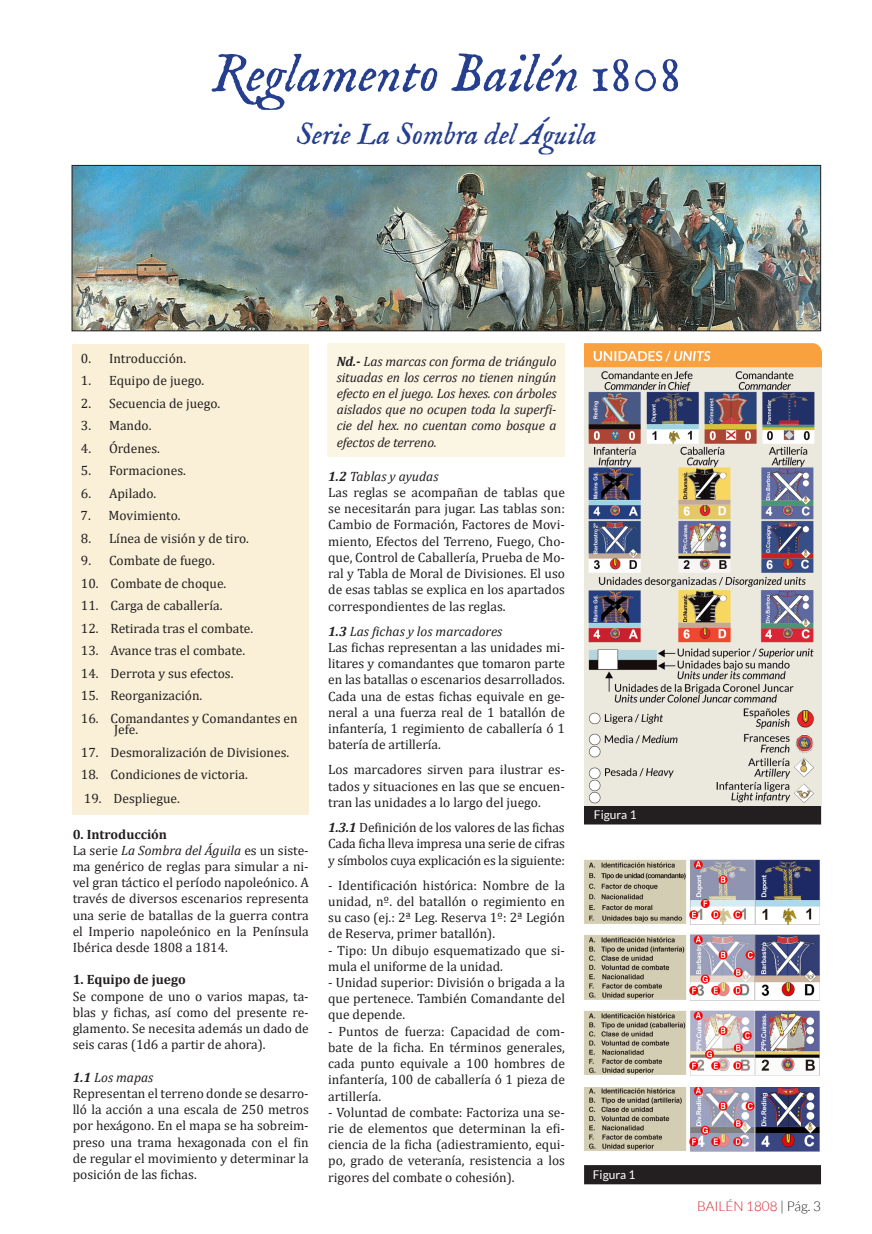
<style>
.page{position:relative;width:872px;height:1234px;background:#fff}
.page>*{position:absolute;margin:0;border:0;box-sizing:border-box;transform-origin:0 0}
.t1{font:54px "IM FELL English Italic";color:#253f8e}
.t2{font:30px "IM FELL English Italic";color:#253f8e}
.RELLENO_REGLAS{font:13.5px/16.2px "Cambria";color:#231f20;text-align:justify}
.RELLENO_REGLAS-2{font:italic 13.5px/16.2px "Cambria";letter-spacing:-.01em;color:#231f20;text-align:justify}
.RELLENO_REGLAS-3{font:700 13.5px "Cambria";color:#231f20}
.t3{font:300 13.5px "Lato";color:#d1232a}
.t4{font:12px "Lato";color:#fff}
.s1{font-style:italic}
.s2{font-weight:700}
.s3{font-weight:700;font-style:italic}
.s4{color:#231f20}
</style>
<div class="page">
<div style="left:327px;top:343px;width:238px;height:114px;background:#fbf5e4"></div>
<div style="left:72px;top:344px;width:237px;height:470px;background:#f9f0d7"></div>
<div style="left:585px;top:1165px;width:235px;height:18px;background:#231f20"></div>
<div style="left:584px;top:1164px;width:237px;height:19px;border:2px solid #231f20"></div>
<img style="left:584px;top:859px;width:236px;height:66px">
<img style="left:584px;top:934px;width:236px;height:67px">
<img style="left:584px;top:1010px;width:236px;height:66px">
<img style="left:584px;top:1087px;width:236px;height:64px">
<div style="left:585px;top:805px;width:235px;height:18px;background:#231f20"></div>
<div style="left:584px;top:805px;width:237px;height:19px;border:2px solid #231f20"></div>
<img style="left:74px;top:167px;width:745px;height:162px">
<div style="left:72px;top:165px;width:749px;height:166px;border:1px solid #231f20"></div>
<img style="left:584px;top:343px;width:237px;height:462px">
<p class="t1" style="left:211px;top:42px;width:472px">Reglamento Bailén 1808</p>
<p class="t2" style="left:296px;top:116px;width:302px">Serie La Sombra del Águila</p>
<p class="RELLENO_REGLAS" style="left:81px;top:350px;width:107px">0. Introducción.</p>
<p class="RELLENO_REGLAS" style="left:81px;top:372px;width:125px">1. Equipo de juego.</p>
<p class="RELLENO_REGLAS" style="left:81px;top:395px;width:141px">2. Secuencia de juego.</p>
<p class="RELLENO_REGLAS" style="left:81px;top:417px;width:72px">3. Mando.</p>
<p class="RELLENO_REGLAS" style="left:81px;top:440px;width:81px">4. Órdenes.</p>
<p class="RELLENO_REGLAS" style="left:81px;top:462px;width:106px">5. Formaciones.</p>
<p class="RELLENO_REGLAS" style="left:81px;top:485px;width:77px">6. Apilado.</p>
<p class="RELLENO_REGLAS" style="left:81px;top:507px;width:102px">7. Movimiento.</p>
<p class="RELLENO_REGLAS" style="left:81px;top:530px;width:170px">8. Línea de visión y de tiro.</p>
<p class="RELLENO_REGLAS" style="left:81px;top:552px;width:135px">9. Combate de fuego.</p>
<p class="RELLENO_REGLAS" style="left:81px;top:575px;width:147px">10. Combate de choque.</p>
<p class="RELLENO_REGLAS" style="left:81px;top:597px;width:143px">11. Carga de caballería.</p>
<p class="RELLENO_REGLAS" style="left:81px;top:620px;width:174px">12. Retirada tras el combate.</p>
<p class="RELLENO_REGLAS" style="left:81px;top:642px;width:166px">13. Avance tras el combate.</p>
<p class="RELLENO_REGLAS" style="left:81px;top:665px;width:154px">14. Derrota y sus efectos.</p>
<p class="RELLENO_REGLAS" style="left:81px;top:687px;width:123px">15. Reorganización.</p>
<p class="RELLENO_REGLAS" style="left:81px;top:710px;width:218px">16. Comandantes y Comandantes en</p>
<p class="RELLENO_REGLAS" style="left:114px;top:721px;width:26px">Jefe.</p>
<p class="RELLENO_REGLAS" style="left:81px;top:743px;width:210px">17. Desmoralización de Divisiones.</p>
<p class="RELLENO_REGLAS" style="left:81px;top:766px;width:168px">18. Condiciones de victoria.</p>
<p class="RELLENO_REGLAS" style="left:84px;top:790px;width:97px">19. Despliegue.</p>
<p class="RELLENO_REGLAS-3" style="left:73px;top:824px;width:96px">0. Introducción</p>
<p class="RELLENO_REGLAS" style="left:73px;top:841px;width:238px">La serie <span class="s1">La Sombra del Águila</span> es un siste&shy;ma genérico de reglas para simular a ni&shy;vel gran táctico el período napoleónico. A través de diversos escenarios representa una serie de batallas de la guerra contra el Imperio napoleónico en la Península Ibérica desde 1808 a 1814.</p>
<p class="RELLENO_REGLAS-3" style="left:73px;top:970px;width:115px">1. Equipo de juego</p>
<p class="RELLENO_REGLAS" style="left:73px;top:987px;width:238px">Se compone de uno o varios mapas, ta&shy;blas y fichas, así como del presente re&shy;glamento. Se necesita además un dado de seis caras (1d6 a partir de ahora).</p>
<p class="RELLENO_REGLAS-2" style="left:73px;top:1068px;width:82px"><span class="s2">1.1</span> Los mapas</p>
<p class="RELLENO_REGLAS" style="left:73px;top:1084px;width:238px">Representan el terreno donde se desarro&shy;lló la acción a una escala de 250 metros por hexágono. En el mapa se ha sobreim&shy;preso una trama hexagonada con el fin de regular el movimiento y determinar la posición de las fichas.</p>
<p class="RELLENO_REGLAS-2" style="left:337px;top:352px;width:221px"><span class="s2">Nd.-</span> Las marcas con forma de triángulo situadas en los cerros no tienen ningún efecto en el juego. Los hexes. con árboles aislados que no ocupen toda la superfi&shy;cie del hex. no cuentan como bosque a efectos de terreno.</p>
<p class="RELLENO_REGLAS-2" style="left:328px;top:467px;width:112px"><span class="s2">1.2</span> Tablas y ayudas</p>
<p class="RELLENO_REGLAS" style="left:328px;top:484px;width:238px">Las reglas se acompañan de tablas que se necesitarán para jugar. Las tablas son:<br>Cambio de Formación, Factores de Movi&shy;miento, Efectos del Terreno, Fuego, Cho&shy;que, Control de Caballería, Prueba de Mo&shy;ral y Tabla de Moral de Divisiones. El uso de esas tablas se explica en los apartados correspondientes de las reglas.</p>
<p class="RELLENO_REGLAS-2" style="left:328px;top:622px;width:175px"><span class="s2">1.3</span> Las fichas y los marcadores</p>
<p class="RELLENO_REGLAS" style="left:328px;top:639px;width:238px">Las fichas representan a las unidades mi&shy;litares y comandantes que tomaron parte en las batallas o escenarios desarrollados.<br>Cada una de estas fichas equivale en ge&shy;neral a una fuerza real de 1 batallón de infantería, 1 regimiento de caballería ó 1 batería de artillería.</p>
<p class="RELLENO_REGLAS" style="left:328px;top:761px;width:238px">Los marcadores sirven para ilustrar es&shy;tados y situaciones en las que se encuen&shy;tran las unidades a lo largo del juego.</p>
<p class="RELLENO_REGLAS" style="left:328px;top:819px;width:238px"><span class="s3">1.3.1</span> Definición de los valores de las fichas</p>
<p class="RELLENO_REGLAS" style="left:328px;top:835px;width:238px">Cada ficha lleva impresa una serie de cifras y símbolos cuya explicación es la siguiente:</p>
<p class="RELLENO_REGLAS" style="left:328px;top:876px;width:238px">- Identificación histórica: Nombre de la unidad, nº. del batallón o regimiento en su caso (ej.: 2ª Leg. Reserva 1º: 2ª Legión de Reserva, primer batallón).</p>
<p class="RELLENO_REGLAS" style="left:328px;top:941px;width:238px">- Tipo: Un dibujo esquematizado que si&shy;mula el uniforme de la unidad.</p>
<p class="RELLENO_REGLAS" style="left:328px;top:974px;width:238px">- Unidad superior: División o brigada a la que pertenece. También Comandante del que depende.</p>
<p class="RELLENO_REGLAS" style="left:328px;top:1022px;width:238px">- Puntos de fuerza: Capacidad de com&shy;bate de la ficha. En términos generales, cada punto equivale a 100 hombres de infantería, 100 de caballería ó 1 pieza de artillería.</p>
<p class="RELLENO_REGLAS" style="left:328px;top:1103px;width:238px">- Voluntad de combate: Factoriza una se&shy;rie de elementos que determinan la efi&shy;ciencia de la ficha (adiestramiento, equi&shy;po, grado de veteranía, resistencia a los rigores del combate o cohesión).</p>
<p class="t4" style="left:594px;top:808px;width:44px">Figura 1</p>
<p class="t4" style="left:593px;top:1167px;width:44px">Figura 1</p>
<p class="t3" style="left:697px;top:1198px;width:125px">BAILÉN 1808 <span class="s4">| Pág. 3</span></p>
</div>
